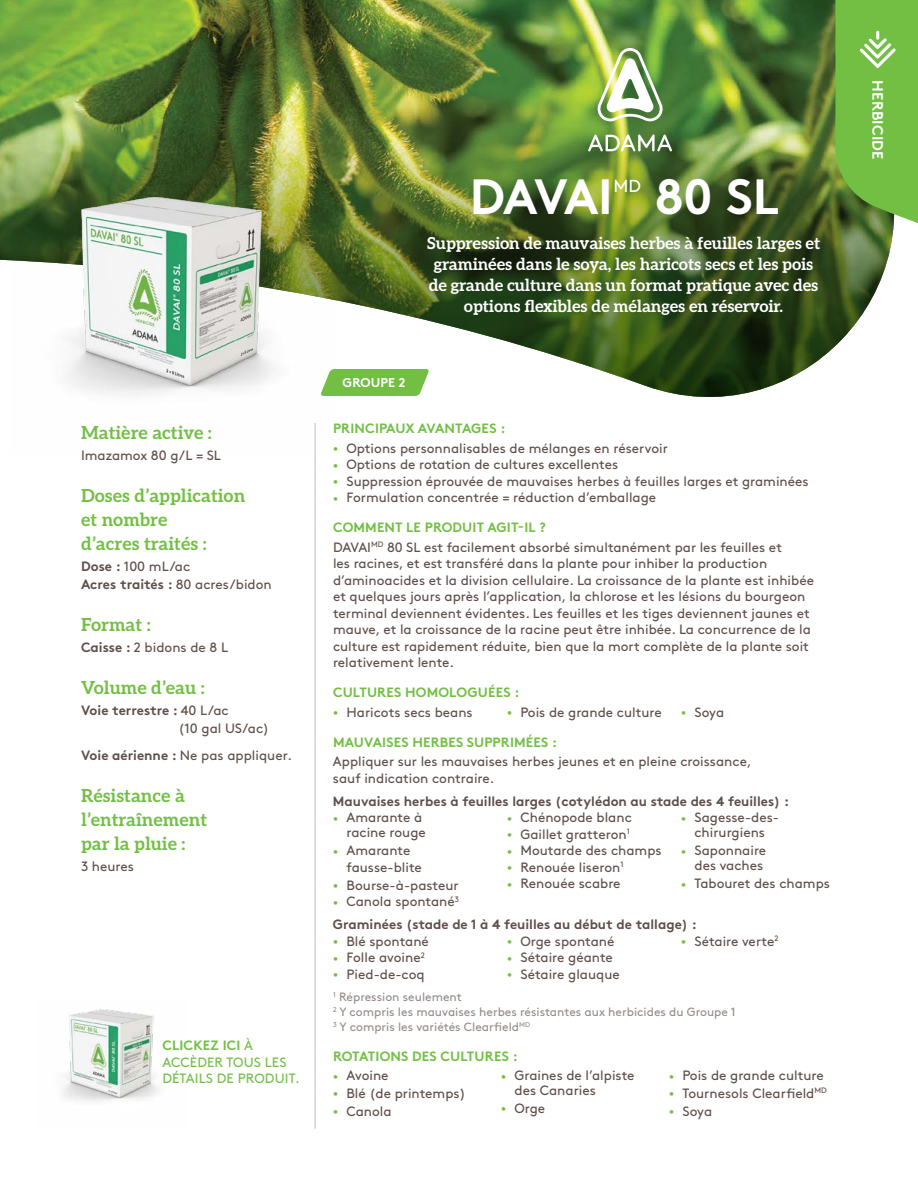
<style>
.page{position:relative;width:918px;height:1188px;background:#fff}
.page>*{position:absolute;margin:0;border:0;box-sizing:border-box;transform-origin:0 0}
.t1{font:700 49.5px "Brown Pro";letter-spacing:-.03em;color:#fff}
.t2{font:700 18px/24px "Aleo";color:#72bf44}
.t3{font:17.55px "Brown Pro";color:#fff}
.t4{font:700 16.5px/21px "Aleo";letter-spacing:-.01em;color:#fff;text-align:center}
.t5{font:700 15px "Brown Pro";letter-spacing:.01em;color:#fff}
.t6{font:13.5px/16.5px "Brown Pro";color:#5f4f4b}
.t7{font:700 13.5px "Brown Pro";color:#5f4f4b}
.t8{font:700 13.5px "Brown Pro";letter-spacing:.01em;color:#72bf44}
.t9{font:13.5px/16.5px "Brown Pro";letter-spacing:.01em;color:#72bf44}
.t10{font:700 12.75px "Brown Pro";letter-spacing:.01em;color:#fff}
.t11{font:12px/15px "Brown Pro";color:#978d87}
.s1{font-weight:700}
.s2{font-size:9px;color:#72bf44}
.s3{font-weight:700;color:#72bf44}
</style>
<div class="page">
<img style="left:0;top:0;width:894px;height:397px">
<img style="left:596px;top:48px;width:68px;height:73px">
<svg style="left:588px;top:135px;width:84px;height:17px"></svg>
<img style="left:10px;top:180px;width:324px;height:274px">
<hr style="left:315px;top:423px;width:1px;height:706px;background:#c4bdb9">
<svg style="left:835px;top:0;width:83px;height:229px;background:#72b847"></svg>
<svg style="left:321px;top:369px;width:108px;height:27px;background:#7ec454"></svg>
<img style="left:63px;top:1009px;width:95px;height:92px">
<h2 class="t2" style="left:81px;top:420px;width:132px">Matière active :</h2>
<p class="t6" style="left:81px;top:446px;width:141px">Imazamox 80 g/L = SL</p>
<h2 class="t2" style="left:81px;top:483px;width:166px">Doses d’application et nombre<br>d’acres traités :</h2>
<p class="t6" style="left:81px;top:556px;width:192px;line-height:18px"><span class="s1">Dose :</span> 100 mL/ac<br><span class="s1">Acres traités :</span> 80 acres/bidon</p>
<h2 class="t2" style="left:81px;top:612px;width:71px">Format :</h2>
<p class="t6" style="left:81px;top:638px;width:149px"><span class="s1">Caisse :</span> 2 bidons de 8 L</p>
<h2 class="t2" style="left:81px;top:675px;width:125px">Volume d’eau :</h2>
<p class="t6" style="left:178px;top:700px;width:92px;line-height:18px;text-indent:-97px"><span class="s1">Voie terrestre :</span> 40 L/ac<br>(10 gal US/ac)</p>
<p class="t6" style="left:81px;top:746px;width:212px"><span class="s1">Voie aérienne :</span> Ne pas appliquer.</p>
<h2 class="t2" style="left:81px;top:783px;width:128px">Résistance à l’entraînement par la pluie :</h2>
<p class="t6" style="left:81px;top:857px;width:55px">3 heures</p>
<p class="t9" style="left:162px;top:1036px;width:139px"><span class="s1">CLICKEZ ICI</span> À<br>ACCÈDER TOUS LES<br>DÉTAILS DE PRODUIT.</p>
<h1 class="t1" style="left:470px;top:157px;width:144px">DAVAI</h1>
<p class="t3" style="left:614px;top:172px;width:29px">MD</p>
<h1 class="t1" style="left:655px;top:157px;width:126px">80 SL</h1>
<p class="t4" style="left:427px;top:232px;width:395px">Suppression de mauvaises herbes à feuilles larges et graminées dans le soya, les haricots secs et les pois de grande culture dans un format pratique avec des options flexibles de mélanges en réservoir.</p>
<p class="t10" style="left:343px;top:372px;width:64px">GROUPE 2</p>
<p class="t8" style="left:333px;top:417px;width:174px">PRINCIPAUX AVANTAGES :</p>
<p class="t6" style="left:333px;top:439px;width:337px"><span class="s2">•</span> Options personnalisables de mélanges en réservoir</p>
<p class="t6" style="left:333px;top:455px;width:287px"><span class="s2">•</span> Options de rotation de cultures excellentes</p>
<p class="t6" style="left:333px;top:472px;width:477px"><span class="s2">•</span> Suppression éprouvée de mauvaises herbes à feuilles larges et graminées</p>
<p class="t6" style="left:333px;top:488px;width:325px"><span class="s2">•</span> Formulation concentrée = réduction d’emballage</p>
<p class="t6" style="left:333px;top:517px;width:451px;line-height:19.5px"><span class="s3">COMMENT LE PRODUIT AGIT-IL ?<br></span>DAVAI<sup>MD</sup> 80 SL est facilement absorbé simultanément par les feuilles et</p>
<p class="t6" style="left:333px;top:554px;width:483px">les racines, et est transféré dans la plante pour inhiber la production d’aminoacides et la division cellulaire. La croissance de la plante est inhibée et quelques jours après l’application, la chlorose et les lésions du bourgeon terminal deviennent évidentes. Les feuilles et les tiges deviennent jaunes et mauve, et la croissance de la racine peut être inhibée. La concurrence de la culture est rapidement réduite, bien que la mort complète de la plante soit relativement lente.</p>
<p class="t8" style="left:333px;top:681px;width:188px">CULTURES HOMOLOGUÉES :</p>
<p class="t6" style="left:333px;top:703px;width:141px"><span class="s2">•</span> Haricots secs beans</p>
<p class="t6" style="left:507px;top:703px;width:156px"><span class="s2">•</span> Pois de grande culture</p>
<p class="t6" style="left:681px;top:703px;width:45px"><span class="s2">•</span> Soya</p>
<p class="t8" style="left:333px;top:731px;width:226px">MAUVAISES HERBES SUPPRIMÉES :</p>
<p class="t6" style="left:333px;top:752px;width:420px">Appliquer sur les mauvaises herbes jeunes et en pleine croissance, sauf indication contraire.</p>
<p class="t7" style="left:333px;top:790px;width:458px">Mauvaises herbes à feuilles larges (cotylédon au stade des 4 feuilles) :</p>
<p class="t6" style="left:333px;top:809px;width:94px;line-height:15px;text-align:right"><span class="s2">•</span> Amarante à racine rouge</p>
<p class="t6" style="left:346px;top:841px;width:77px;text-indent:-14px"><span class="s2">•</span> Amarante fausse-blite</p>
<p class="t6" style="left:333px;top:876px;width:127px"><span class="s2">•</span> Bourse-à-pasteur</p>
<p class="t6" style="left:333px;top:892px;width:128px"><span class="s2">•</span> Canola spontané<sup>3</sup></p>
<p class="t6" style="left:681px;top:809px;width:100px;line-height:15px;text-align:center"><span class="s2">•</span> Sagesse-des&shy;chirurgiens</p>
<p class="t6" style="left:681px;top:842px;width:87px;line-height:15px;text-align:right"><span class="s2">•</span> Saponnaire des vaches</p>
<p class="t6" style="left:681px;top:874px;width:151px"><span class="s2">•</span> Tabouret des champs</p>
<p class="t7" style="left:333px;top:914px;width:365px">Graminées (stade de 1 à 4 feuilles au début de tallage) :</p>
<p class="t6" style="left:333px;top:932px;width:97px"><span class="s2">•</span> Blé spontané</p>
<p class="t6" style="left:333px;top:948px;width:93px"><span class="s2">•</span> Folle avoine<sup>2</sup></p>
<p class="t6" style="left:333px;top:965px;width:93px"><span class="s2">•</span> Pied-de-coq</p>
<p class="t6" style="left:507px;top:808px;width:126px"><span class="s2">•</span> Chénopode blanc</p>
<p class="t6" style="left:507px;top:825px;width:124px"><span class="s2">•</span> Gaillet gratteron<sup>1</sup></p>
<p class="t6" style="left:507px;top:841px;width:156px"><span class="s2">•</span> Moutarde des champs</p>
<p class="t6" style="left:507px;top:858px;width:118px"><span class="s2">•</span> Renouée liseron<sup>1</sup></p>
<p class="t6" style="left:507px;top:874px;width:115px"><span class="s2">•</span> Renouée scabre</p>
<p class="t6" style="left:681px;top:932px;width:99px"><span class="s2">•</span> Sétaire verte<sup>2</sup></p>
<p class="t6" style="left:507px;top:932px;width:109px"><span class="s2">•</span> Orge spontané</p>
<p class="t6" style="left:507px;top:948px;width:107px"><span class="s2">•</span> Sétaire géante</p>
<p class="t6" style="left:507px;top:965px;width:114px"><span class="s2">•</span> Sétaire glauque</p>
<p class="t11" style="left:333px;top:988px;width:404px"><sup>1</sup> Répression seulement<br><sup>2</sup> Y compris les mauvaises herbes résistantes aux herbicides du Groupe 1<br><sup>3</sup> Y compris les variétés Clearfield<sup>MD</sup></p>
<p class="t8" style="left:333px;top:1045px;width:186px">ROTATIONS DES CULTURES :</p>
<p class="t6" style="left:333px;top:1066px;width:57px"><span class="s2">•</span> Avoine</p>
<p class="t6" style="left:333px;top:1084px;width:134px"><span class="s2">•</span> Blé (de printemps)</p>
<p class="t6" style="left:333px;top:1102px;width:60px"><span class="s2">•</span> Canola</p>
<p class="t6" style="left:514px;top:1067px;width:122px;line-height:15px;text-indent:-14px"><span class="s2">•</span> Graines de l’alpiste des Canaries</p>
<p class="t6" style="left:501px;top:1099px;width:46px"><span class="s2">•</span> Orge</p>
<p class="t6" style="left:669px;top:1066px;width:156px"><span class="s2">•</span> Pois de grande culture</p>
<p class="t6" style="left:669px;top:1084px;width:159px"><span class="s2">•</span> Tournesols Clearfield<sup>MD</sup></p>
<p class="t6" style="left:669px;top:1102px;width:45px"><span class="s2">•</span> Soya</p>
<p class="t5" style="left:890px;top:80px;width:81px;rotate:90deg">HERBICIDE</p>
</div>
